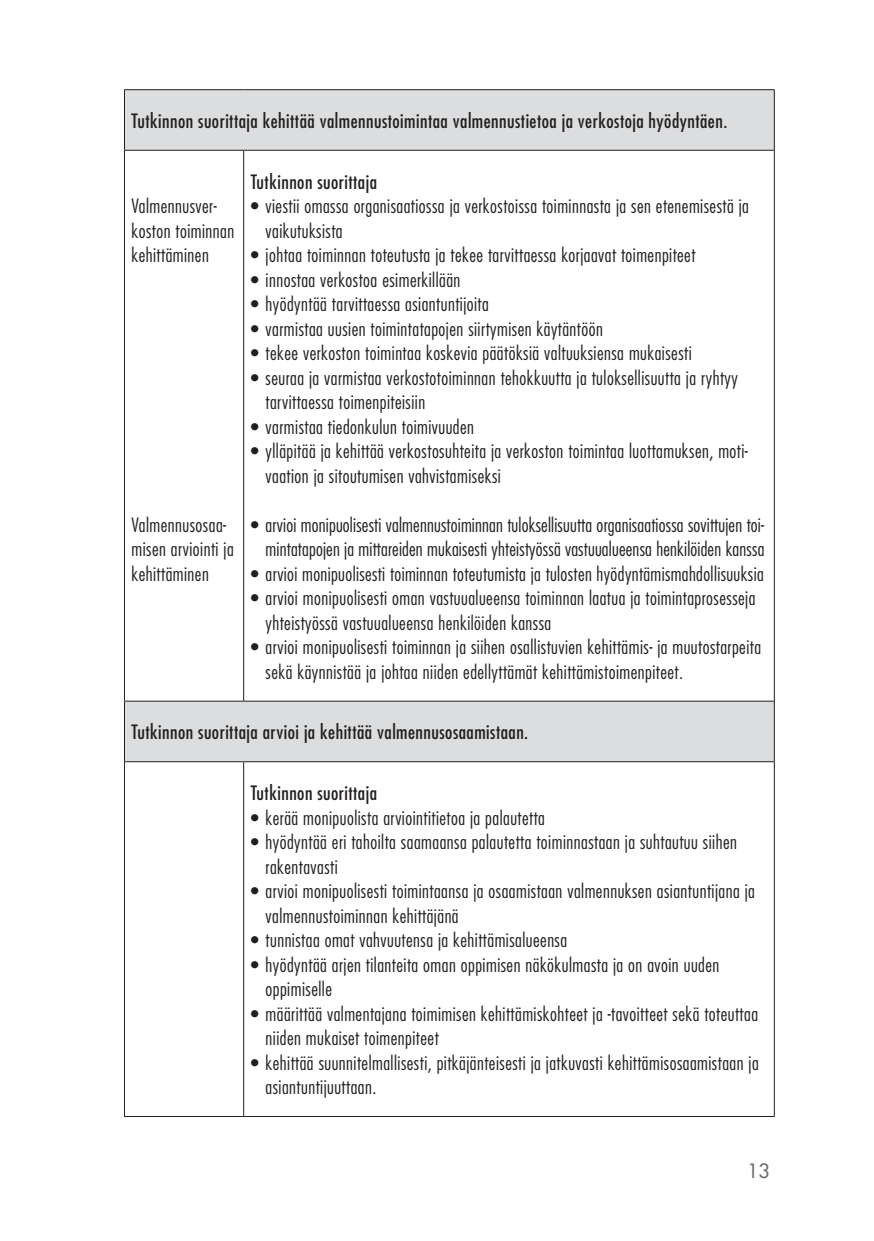
<style>
.page{position:relative;width:874px;height:1241px;background:#fff}
.page>*{position:absolute;margin:0;border:0;box-sizing:border-box;transform-origin:0 0}
.t1{font:300 condensed 19.25px/24.5px "Futura Std";letter-spacing:.025em;color:#231f20}
.t2{font:condensed 19.25px "Futura Std";letter-spacing:.025em;color:#231f20}
.t3{font:500 19.25px "Futura Std";color:#6d6f71}
</style>
<div class="page">
<svg style="left:125px;top:90px;width:648px;height:671px"></svg>
<hr style="left:124px;top:89px;width:119px;height:1px;background:#231f20">
<hr style="left:124px;top:90px;width:1px;height:60px;background:#231f20">
<hr style="left:243px;top:89px;width:531px;height:1px;background:#231f20">
<hr style="left:773px;top:90px;width:1px;height:60px;background:#231f20">
<hr style="left:124px;top:150px;width:119px;height:1px;background:#231f20">
<hr style="left:124px;top:151px;width:1px;height:549px;background:#231f20">
<hr style="left:243px;top:150px;width:531px;height:1px;background:#231f20">
<hr style="left:243px;top:151px;width:1px;height:549px;background:#231f20">
<hr style="left:773px;top:151px;width:1px;height:549px;background:#231f20">
<hr style="left:124px;top:700px;width:119px;height:1px;background:#231f20">
<hr style="left:124px;top:701px;width:1px;height:60px;background:#231f20">
<hr style="left:243px;top:700px;width:531px;height:1px;background:#231f20">
<hr style="left:773px;top:701px;width:1px;height:60px;background:#231f20">
<hr style="left:124px;top:761px;width:119px;height:1px;background:#231f20">
<hr style="left:124px;top:762px;width:1px;height:353px;background:#231f20">
<hr style="left:243px;top:761px;width:531px;height:1px;background:#231f20">
<hr style="left:243px;top:762px;width:1px;height:353px;background:#231f20">
<hr style="left:773px;top:762px;width:1px;height:353px;background:#231f20">
<hr style="left:124px;top:1115px;width:119px;height:1px;background:#231f20">
<hr style="left:243px;top:1115px;width:531px;height:1px;background:#231f20">
<p class="t2" style="left:131px;top:109px;width:597px">Tutkinnon suorittaja kehittää valmennustoimintaa valmennustietoa ja verkostoja hyödyntäen.</p>
<p class="t1" style="left:131px;top:193px;width:104px">Valmennusver&shy;koston toiminnan kehittäminen</p>
<p class="t1" style="left:131px;top:512px;width:104px">Valmennusosaa&shy;misen arviointi ja kehittäminen</p>
<p class="t2" style="left:250px;top:170px;width:128px">Tutkinnon suorittaja</p>
<p class="t1" style="left:265px;top:194px;width:484px;text-indent:-15px">• viestii omassa organisaatiossa ja verkostoissa toiminnasta ja sen etenemisestä ja vaikutuksista</p>
<p class="t1" style="left:250px;top:243px;width:446px">• johtaa toiminnan toteutusta ja tekee tarvittaessa korjaavat toimenpiteet</p>
<p class="t1" style="left:250px;top:267px;width:211px">• innostaa verkostoa esimerkillään</p>
<p class="t1" style="left:250px;top:292px;width:239px">• hyödyntää tarvittaessa asiantuntijoita</p>
<p class="t1" style="left:250px;top:316px;width:353px">• varmistaa uusien toimintatapojen siirtymisen käytäntöön</p>
<p class="t1" style="left:250px;top:341px;width:442px">• tekee verkoston toimintaa koskevia päätöksiä valtuuksiensa mukaisesti</p>
<p class="t1" style="left:265px;top:365px;width:473px;text-indent:-15px">• seuraa ja varmistaa verkostotoiminnan tehokkuutta ja tuloksellisuutta ja ryhtyy tarvittaessa toimenpiteisiin</p>
<p class="t1" style="left:250px;top:414px;width:225px">• varmistaa tiedonkulun toimivuuden</p>
<p class="t1" style="left:265px;top:439px;width:483px;text-indent:-15px">• ylläpitää ja kehittää verkostosuhteita ja verkoston toimintaa luottamuksen, moti&shy;vaation ja sitoutumisen vahvistamiseksi</p>
<p class="t1" style="left:250px;top:512px;width:515px;text-align:right">• arvioi monipuolisesti valmennustoiminnan tuloksellisuutta organisaatiossa sovittujen toi&shy;mintatapojen ja mittareiden mukaisesti yhteistyössä vastuualueensa henkilöiden kanssa</p>
<p class="t1" style="left:250px;top:561px;width:514px">• arvioi monipuolisesti toiminnan toteutumista ja tulosten hyödyntämismahdollisuuksia</p>
<p class="t1" style="left:265px;top:586px;width:491px;text-indent:-15px">• arvioi monipuolisesti oman vastuualueensa toiminnan laatua ja toimintaprosesseja yhteistyössä vastuualueensa henkilöiden kanssa</p>
<p class="t1" style="left:265px;top:635px;width:496px;text-indent:-15px">• arvioi monipuolisesti toiminnan ja siihen osallistuvien kehittämis- ja muutostarpeita sekä käynnistää ja johtaa niiden edellyttämät kehittämistoimenpiteet.</p>
<p class="t2" style="left:131px;top:720px;width:398px">Tutkinnon suorittaja arvioi ja kehittää valmennusosaamistaan.</p>
<p class="t2" style="left:250px;top:781px;width:128px">Tutkinnon suorittaja</p>
<p class="t1" style="left:250px;top:805px;width:296px">• kerää monipuolista arviointitietoa ja palautetta</p>
<p class="t1" style="left:265px;top:829px;width:472px;text-indent:-15px">• hyödyntää eri tahoilta saamaansa palautetta toiminnastaan ja suhtautuu siihen rakentavasti</p>
<p class="t1" style="left:265px;top:878px;width:490px;text-indent:-15px">• arvioi monipuolisesti toimintaansa ja osaamistaan valmennuksen asiantuntijana ja valmennustoiminnan kehittäjänä</p>
<p class="t1" style="left:250px;top:927px;width:318px">• tunnistaa omat vahvuutensa ja kehittämisalueensa</p>
<p class="t1" style="left:265px;top:952px;width:455px;text-indent:-15px">• hyödyntää arjen tilanteita oman oppimisen näkökulmasta ja on avoin uuden oppimiselle</p>
<p class="t1" style="left:265px;top:1001px;width:494px;text-indent:-15px">• määrittää valmentajana toimimisen kehittämiskohteet ja -tavoitteet sekä toteuttaa niiden mukaiset toimenpiteet</p>
<p class="t1" style="left:265px;top:1050px;width:494px;text-indent:-15px">• kehittää suunnitelmallisesti, pitkäjänteisesti ja jatkuvasti kehittämisosaamistaan ja asiantuntijuuttaan.</p>
<p class="t3" style="left:747px;top:1158px;width:24px">13</p>
</div>
